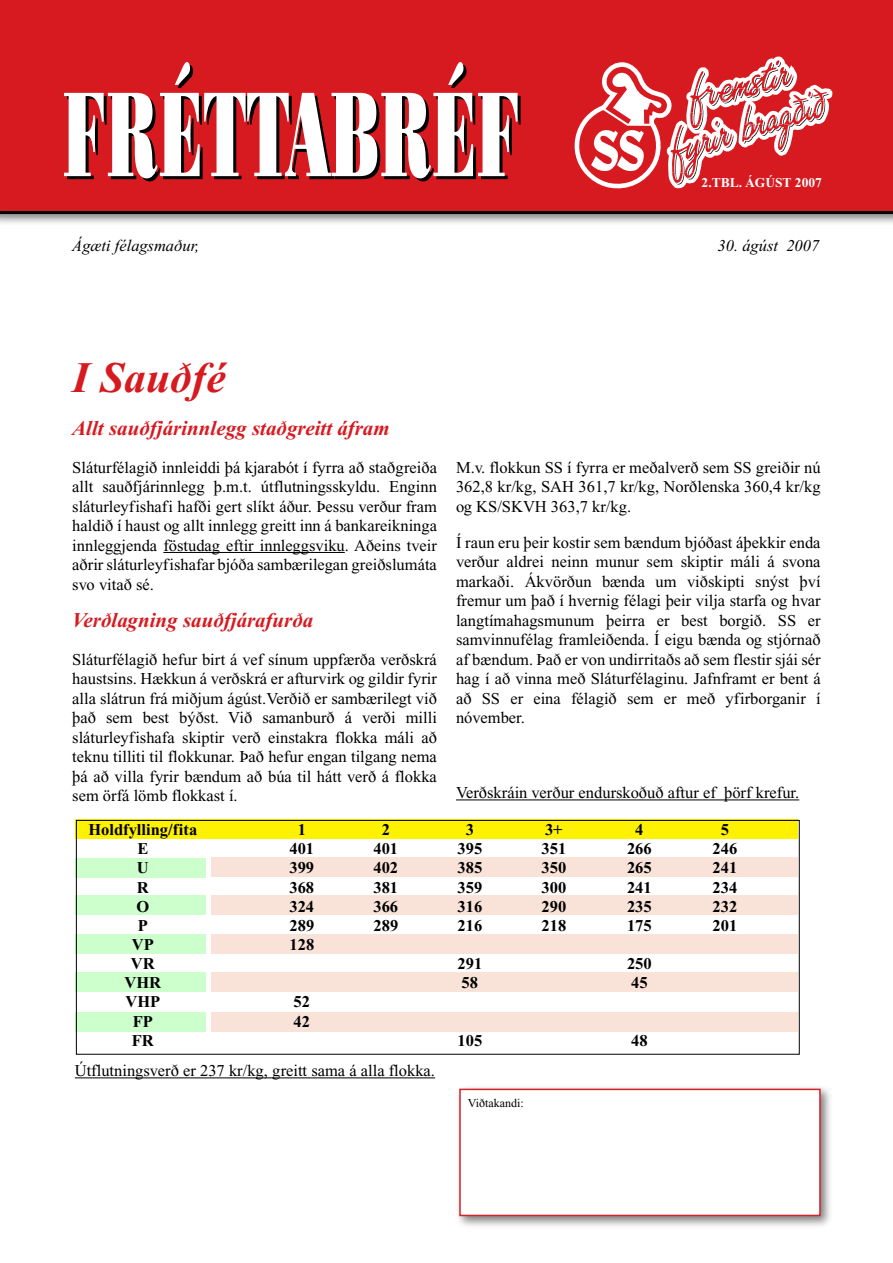
<style>
.page{position:relative;width:893px;height:1263px;background:#fff}
.page>*{position:absolute;margin:0;border:0;box-sizing:border-box;transform-origin:0 0}
.t1{font:italic 700 43.5px "Times New Roman";color:#d71920}
.t2{font:italic 700 21px "Times New Roman";color:#d71920}
.t3{font:16.5px/19.5px "Times New Roman";color:#000;text-align:justify}
.t4{font:700 16.5px "Times New Roman";color:#000}
.t5{font:italic 16.5px "Times New Roman";color:#000}
.t6{font:700 13.5px "Times New Roman";color:#fff}
.t7{font:12px "Times New Roman";color:#000}
</style>
<div class="page">
<div style="left:0;top:0;width:893px;height:228px;background:#000;opacity:.5"></div>
<div style="left:0;top:0;width:893px;height:213px;background:#d71920"></div>
<hr style="left:0;top:211px;width:893px;height:2px;background:#000">
<svg style="left:576px;top:56px;width:257px;height:133px"></svg>
<svg style="left:64px;top:62px;width:457px;height:119px"></svg>
<div style="left:454px;top:1084px;width:381px;height:146px;background:#000;opacity:.5"></div>
<div style="left:460px;top:1089px;width:360px;height:126px;background:#fff"></div>
<div style="left:459px;top:1089px;width:362px;height:127px;border:2px solid #d2232a"></div>
<hr style="left:163px;top:552px;width:182px;height:1px;background:#000">
<hr style="left:75px;top:1077px;width:360px;height:1px;background:#000">
<hr style="left:456px;top:799px;width:343px;height:1px;background:#000">
<div style="left:75px;top:819px;width:723px;height:20px;background:#fff200"></div>
<div style="left:211px;top:858px;width:587px;height:19px;background:#f9e3d8"></div>
<div style="left:75px;top:858px;width:131px;height:19px;background:#cfc"></div>
<div style="left:211px;top:895px;width:587px;height:19px;background:#f9e3d8"></div>
<div style="left:75px;top:896px;width:131px;height:19px;background:#cfc"></div>
<div style="left:211px;top:934px;width:587px;height:19px;background:#f9e3d8"></div>
<div style="left:75px;top:934px;width:131px;height:19px;background:#cfc"></div>
<div style="left:211px;top:972px;width:587px;height:20px;background:#f9e3d8"></div>
<div style="left:75px;top:973px;width:131px;height:19px;background:#cfc"></div>
<div style="left:211px;top:1012px;width:587px;height:19px;background:#f9e3d8"></div>
<div style="left:75px;top:1012px;width:131px;height:19px;background:#cfc"></div>
<div style="left:76px;top:820px;width:724px;height:234px;border:1px solid #000"></div>
<p class="t5" style="left:72px;top:237px;width:129px">Ágæti félagsmaður,</p>
<p class="t6" style="left:702px;top:175px;width:122px">2.TBL. ÁGÚST 2007</p>
<p class="t5" style="left:718px;top:237px;width:103px">30. ágúst 2007</p>
<h1 class="t1" style="left:72px;top:354px;width:155px">I Sauðfé</h1>
<p class="t2" style="left:72px;top:417px;width:319px">Allt sauðfjárinnlegg staðgreitt áfram</p>
<p class="t3" style="left:72px;top:458px;width:366px">Sláturfélagið innleiddi þá kjarabót í fyrra að staðgreiða allt sauðfjárinnlegg þ.m.t. útflutningsskyldu. Enginn sláturleyfishafi hafði gert slíkt áður. Þessu verður fram haldið í haust og allt innlegg greitt inn á bankareikninga innleggjenda föstudag eftir innleggsviku. Aðeins tveir aðrir sláturleyfishafar bjóða sambærilegan greiðslumáta svo vitað sé.</p>
<p class="t2" style="left:72px;top:609px;width:243px">Verðlagning sauðfjárafurða</p>
<p class="t3" style="left:72px;top:650px;width:366px">Sláturfélagið hefur birt á vef sínum uppfærða verðskrá haustsins. Hækkun á verðskrá er afturvirk og gildir fyrir alla slátrun frá miðjum ágúst.Verðið er sambærilegt við það sem best býðst. Við samanburð á verði milli sláturleyfishafa skiptir verð einstakra flokka máli að teknu tilliti til flokkunar. Það hefur engan tilgang nema þá að villa fyrir bændum að búa til hátt verð á flokka sem örfá lömb flokkast í.</p>
<p class="t3" style="left:456px;top:457px;width:366px">M.v. flokkun SS í fyrra er meðalverð sem SS greiðir nú 362,8 kr/kg, SAH 361,7 kr/kg, Norðlenska 360,4 kr/kg og KS/SKVH 363,7 kr/kg.</p>
<p class="t3" style="left:456px;top:532px;width:366px">Í raun eru þeir kostir sem bændum bjóðast áþekkir enda verður aldrei neinn munur sem skiptir máli á svona markaði. Ákvörðun bænda um viðskipti snýst því fremur um það í hvernig félagi þeir vilja starfa og hvar langtímahagsmunum þeirra er best borgið. SS er samvinnufélag framleiðenda. Í eigu bænda og stjórnað af bændum. Það er von undirritaðs að sem flestir sjái sér hag í að vinna með Sláturfélaginu. Jafnframt er bent á að SS er eina félagið sem er með yfirborganir í nóvember.</p>
<p class="t3" style="left:456px;top:783px;width:345px">Verðskráin verður endurskoðuð aftur ef þörf krefur.</p>
<p class="t4" style="left:88px;top:820px;width:110px">Holdfylling/fita</p>
<p class="t4" style="left:298px;top:820px;width:10px">1</p>
<p class="t4" style="left:382px;top:820px;width:10px">2</p>
<p class="t4" style="left:466px;top:820px;width:10px">3</p>
<p class="t4" style="left:545px;top:820px;width:19px">3+</p>
<p class="t4" style="left:635px;top:820px;width:10px">4</p>
<p class="t4" style="left:721px;top:820px;width:10px">5</p>
<p class="t4" style="left:137px;top:839px;width:13px">E</p>
<p class="t4" style="left:289px;top:839px;width:26px">401</p>
<p class="t4" style="left:373px;top:839px;width:26px">401</p>
<p class="t4" style="left:457px;top:839px;width:26px">395</p>
<p class="t4" style="left:541px;top:839px;width:26px">351</p>
<p class="t4" style="left:627px;top:839px;width:26px">266</p>
<p class="t4" style="left:712px;top:839px;width:26px">246</p>
<p class="t4" style="left:137px;top:859px;width:13px">U</p>
<p class="t4" style="left:289px;top:859px;width:26px">399</p>
<p class="t4" style="left:373px;top:859px;width:26px">402</p>
<p class="t4" style="left:457px;top:859px;width:26px">385</p>
<p class="t4" style="left:541px;top:859px;width:26px">350</p>
<p class="t4" style="left:627px;top:859px;width:26px">265</p>
<p class="t4" style="left:712px;top:859px;width:26px">241</p>
<p class="t4" style="left:137px;top:878px;width:13px">R</p>
<p class="t4" style="left:289px;top:878px;width:26px">368</p>
<p class="t4" style="left:373px;top:878px;width:26px">381</p>
<p class="t4" style="left:457px;top:878px;width:26px">359</p>
<p class="t4" style="left:541px;top:878px;width:26px">300</p>
<p class="t4" style="left:627px;top:878px;width:26px">241</p>
<p class="t4" style="left:712px;top:878px;width:26px">234</p>
<p class="t4" style="left:136px;top:897px;width:14px">O</p>
<p class="t4" style="left:289px;top:897px;width:26px">324</p>
<p class="t4" style="left:373px;top:897px;width:26px">366</p>
<p class="t4" style="left:457px;top:897px;width:26px">316</p>
<p class="t4" style="left:541px;top:897px;width:26px">290</p>
<p class="t4" style="left:627px;top:897px;width:26px">235</p>
<p class="t4" style="left:712px;top:897px;width:26px">232</p>
<p class="t4" style="left:138px;top:916px;width:12px">P</p>
<p class="t4" style="left:289px;top:916px;width:26px">289</p>
<p class="t4" style="left:373px;top:916px;width:26px">289</p>
<p class="t4" style="left:457px;top:916px;width:26px">216</p>
<p class="t4" style="left:541px;top:916px;width:26px">218</p>
<p class="t4" style="left:627px;top:916px;width:26px">175</p>
<p class="t4" style="left:712px;top:916px;width:26px">201</p>
<p class="t4" style="left:132px;top:935px;width:23px">VP</p>
<p class="t4" style="left:289px;top:935px;width:26px">128</p>
<p class="t4" style="left:131px;top:954px;width:25px">VR</p>
<p class="t4" style="left:457px;top:954px;width:26px">291</p>
<p class="t4" style="left:627px;top:954px;width:26px">250</p>
<p class="t4" style="left:125px;top:973px;width:38px">VHR</p>
<p class="t4" style="left:462px;top:973px;width:18px">58</p>
<p class="t4" style="left:631px;top:973px;width:18px">45</p>
<p class="t4" style="left:125px;top:993px;width:36px">VHP</p>
<p class="t4" style="left:294px;top:993px;width:18px">52</p>
<p class="t4" style="left:133px;top:1012px;width:22px">FP</p>
<p class="t4" style="left:294px;top:1012px;width:18px">42</p>
<p class="t4" style="left:132px;top:1031px;width:23px">FR</p>
<p class="t4" style="left:458px;top:1031px;width:26px">105</p>
<p class="t4" style="left:631px;top:1031px;width:18px">48</p>
<p class="t3" style="left:75px;top:1061px;width:362px">Útflutningsverð er 237 kr/kg, greitt sama á alla flokka.</p>
<p class="t7" style="left:468px;top:1096px;width:58px">Viðtakandi:</p>
</div>
